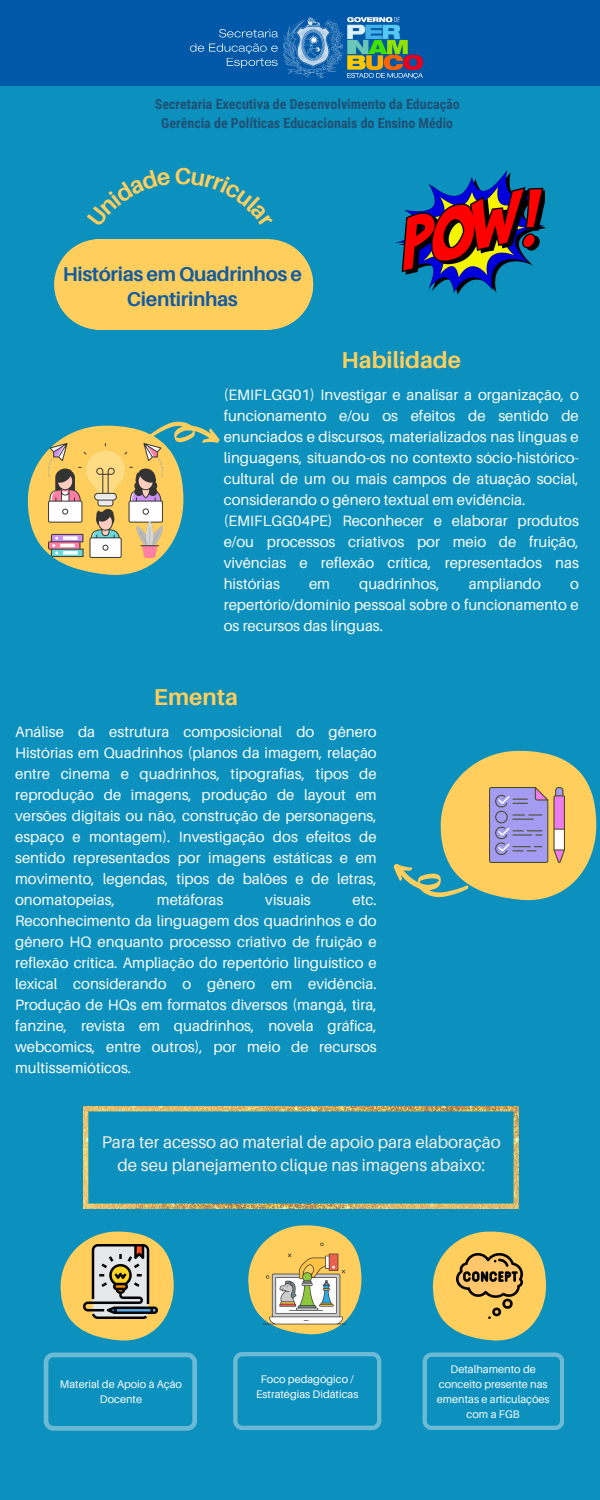
<style>
.page{position:relative;width:600px;height:1500px;background:#0c90bd}
.page>*{position:absolute;margin:0;border:0;box-sizing:border-box;transform-origin:0 0}
.t1{font:700 23px "Aileron";color:#ffce5c}
.t2{font:700 20px/25.5px "Aileron";letter-spacing:-.02em;color:#145da0;text-align:center}
.t3{font:17px/23.2px "Aileron";color:#f5f1ec;text-align:center}
.t4{font:15px/21px "Aileron";color:#fff;text-align:justify}
.t5{font:700 14px "Roboto Condensed";color:#1d5175}
.t6{font:11px/15px "Aileron";color:#fff;text-align:center}
</style>
<div class="page">
<div style="left:0;top:0;width:600px;height:86px;background:#0058a8"></div>
<div style="left:96px;top:239px;width:173px;height:90px;background:#ffce5c"></div>
<svg style="left:54px;top:239px;width:45px;height:91px"></svg>
<svg style="left:268px;top:239px;width:45px;height:91px"></svg>
<svg style="left:27px;top:421px;width:193px;height:154px"></svg>
<img style="left:49px;top:443px;width:114px;height:114px">
<svg style="left:393px;top:751px;width:203px;height:150px"></svg>
<img style="left:84px;top:1106px;width:435px;height:102px">
<svg style="left:60px;top:1231px;width:114px;height:110px"></svg>
<svg style="left:248px;top:1225px;width:113px;height:110px"></svg>
<svg style="left:433px;top:1231px;width:113px;height:110px"></svg>
<img style="left:84px;top:1245px;width:73px;height:73px">
<svg style="left:44px;top:1353px;width:153px;height:78px"></svg>
<svg style="left:233px;top:1352px;width:148px;height:78px"></svg>
<svg style="left:423px;top:1353px;width:141px;height:77px"></svg>
<img style="left:396px;top:171px;width:149px;height:122px">
<img style="left:457px;top:1253px;width:65px;height:66px">
<img style="left:261px;top:1239px;width:88px;height:88px">
<img style="left:191px;top:17px;width:232px;height:62px">
<p class="t5" style="left:155px;top:96px;width:306px">Secretaria Executiva de Desenvolvimento da Educação</p>
<p class="t5" style="left:161px;top:115px;width:294px">Gerência de Políticas Educacionais do Ensino Médio</p>
<p class="t2" style="left:63px;top:261px;width:241px">Histórias em Quadrinhos e<br>Cientirinhas</p>
<p class="t1" style="left:342px;top:346px;width:121px">Habilidade</p>
<p class="t4" style="left:224px;top:383px;width:357px">(EMIFLGG01) Investigar e analisar a organização, o funcionamento e/ou os efeitos de sentido de enunciados e discursos, materializados nas línguas e linguagens, situando-os no contexto sócio-histórico&shy;cultural de um ou mais campos de atuação social, considerando o gênero textual em evidência.</p>
<p class="t4" style="left:224px;top:509px;width:357px">(EMIFLGG04PE) Reconhecer e elaborar produtos e/ou processos criativos por meio de fruição, vivências e reflexão crítica, representados nas histórias</p>
<p class="t4" style="left:309px;top:572px;width:23px">em</p>
<p class="t4" style="left:359px;top:572px;width:82px">quadrinhos,</p>
<p class="t4" style="left:469px;top:572px;width:74px">ampliando</p>
<p class="t4" style="left:224px;top:572px;width:357px;text-indent:346px">o repertório/domínio pessoal sobre o funcionamento e os recursos das línguas.</p>
<p class="t1" style="left:154px;top:683px;width:86px">Ementa</p>
<p class="t4" style="left:15px;top:721px;width:363px">Análise da estrutura composicional do gênero Histórias em Quadrinhos (planos da imagem, relação entre cinema e quadrinhos, tipografias, tipos de reprodução de imagens, produção de layout em versões digitais ou não, construção de personagens, espaço e montagem). Investigação dos efeitos de sentido representados por imagens estáticas e em movimento, legendas, tipos de balões e de letras, onomatopeias,</p>
<p class="t4" style="left:157px;top:889px;width:68px">metáforas</p>
<p class="t4" style="left:265px;top:889px;width:47px">visuais</p>
<p class="t4" style="left:15px;top:889px;width:363px;text-indent:337px">etc.<br>Reconhecimento da linguagem dos quadrinhos e do gênero HQ enquanto processo criativo de fruição e reflexão crítica. Ampliação do repertório linguístico e lexical considerando o gênero em evidência.<br>Produção de HQs em formatos diversos (mangá, tira, fanzine, revista em quadrinhos, novela gráfica, webcomics, entre outros), por meio de recursos multissemióticos.</p>
<p class="t3" style="left:102px;top:1130px;width:401px">Para ter acesso ao material de apoio para elaboração de seu planejamento clique nas imagens abaixo:</p>
<p class="t6" style="left:60px;top:1377px;width:124px">Material de Apoio à Ação<br>Docente</p>
<p class="t6" style="left:256px;top:1371px;width:104px">Foco pedagógico /<br>Estratégias Didáticas</p>
<p class="t6" style="left:437px;top:1362px;width:114px">Detalhamento de conceito presente nas ementas e articulações com a FGB</p>
</div>
